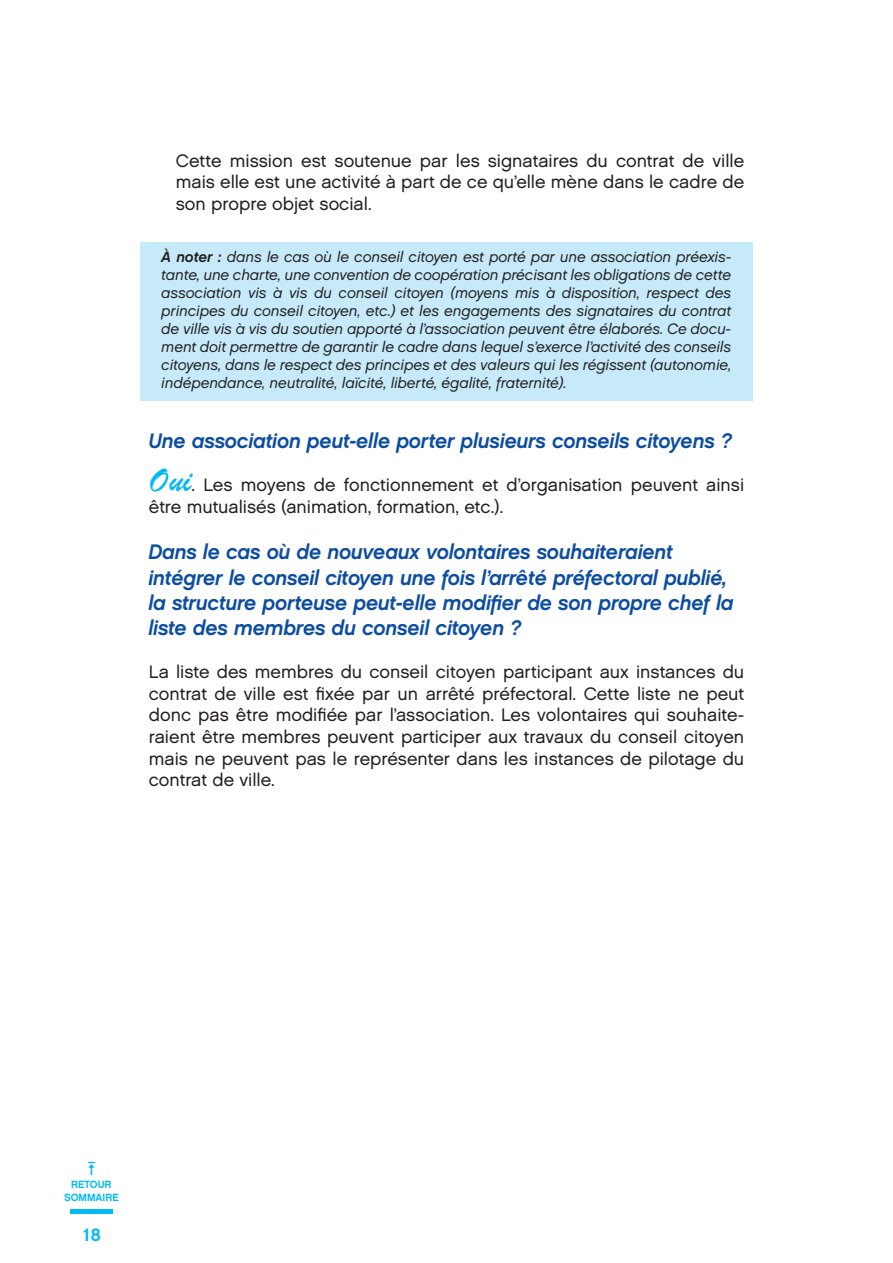
<style>
.page{position:relative;width:893px;height:1263px;background:#fff}
.page>*{position:absolute;margin:0;border:0;box-sizing:border-box;transform-origin:0 0}
.t1{font:21px/25.2px "Chalet Oblique New York";letter-spacing:-.01em;color:#0d4da1}
.t2{font:18px/21.6px "Chalet London Nineteen Sixty";color:#231f20;text-align:justify}
.t3{font:18px "Chalet New York Nineteen Sixty";color:#00baf1}
.t4{font:15px/18px "Chalet Oblique London";color:#231f20;text-align:justify}
.t5{font:10.5px/12.6px "Chalet New York Nineteen Sixty";color:#00baf1;text-align:center}
.s1{font-family:"Chalet Oblique New York"}
.s2{font-family:"Brush Script";font-size:36px;color:#00baf1}
</style>
<div class="page">
<hr style="left:71px;top:1209px;width:42px;height:4px;background:#00baf1">
<div style="left:140px;top:242px;width:613px;height:158px;background:#c6eafa"></div>
<p class="t2" style="left:176px;top:149px;width:570px">Cette mission est soutenue par les signataires du contrat de ville mais elle est une activité à part de ce qu’elle mène dans le cadre de son propre objet social.</p>
<p class="t4" style="left:162px;top:248px;width:571px"><span class="s1">À noter :</span> dans le cas où le conseil citoyen est porté par une association préexis&shy;tante, une charte, une convention de coopération précisant les obligations de cette association vis à vis du conseil citoyen (moyens mis à disposition, respect des principes du conseil citoyen, etc.) et les engagements des signataires du contrat de ville vis à vis du soutien apporté à l’association peuvent être élaborés. Ce docu&shy;ment doit permettre de garantir le cadre dans lequel s’exerce l’activité des conseils citoyens, dans le respect des principes et des valeurs qui les régissent (autonomie, indépendance, neutralité, laïcité, liberté, égalité, fraternité).</p>
<h1 class="t1" style="left:149px;top:428px;width:585px">Une association peut-elle porter plusieurs conseils citoyens ?</h1>
<p class="t2" style="left:149px;top:474px;width:597px"><span class="s2">Oui</span>. Les moyens de fonctionnement et d’organisation peuvent ainsi être mutualisés (animation, formation, etc.).</p>
<h1 class="t1" style="left:149px;top:539px;width:587px">Dans le cas où de nouveaux volontaires souhaiteraient intégrer le conseil citoyen une fois l’arrêté préfectoral publié, la structure porteuse peut-elle modifier de son propre chef la liste des membres du conseil citoyen ?</h1>
<p class="t2" style="left:149px;top:661px;width:597px">La liste des membres du conseil citoyen participant aux instances du contrat de ville est fixée par un arrêté préfectoral. Cette liste ne peut donc pas être modifiée par l’association. Les volontaires qui souhaite&shy;raient être membres peuvent participer aux travaux du conseil citoyen mais ne peuvent pas le représenter dans les instances de pilotage du contrat de ville.</p>
<p class="t5" style="left:64px;top:1178px;width:56px">RETOUR<br>SOMMAIRE</p>
<p class="t3" style="left:83px;top:1223px;width:19px">18</p>
</div>
